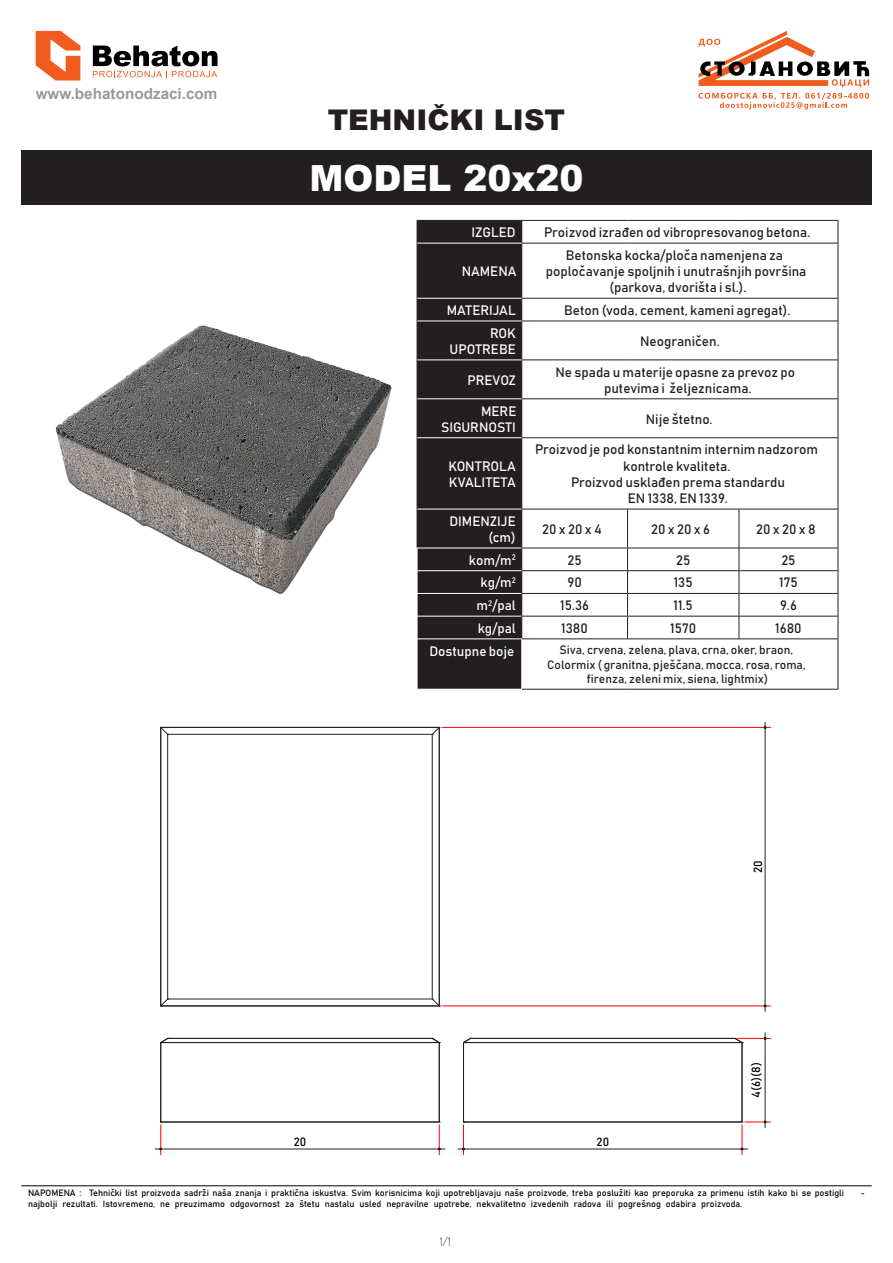
<style>
.page{position:relative;width:893px;height:1263px;background:#fff}
.page>*{position:absolute;margin:0;border:0;box-sizing:border-box;transform-origin:0 0}
.t1{font:900 36px "Arial";color:#fff}
.t2{font:900 28.5px "Arial";color:#231f20}
.t3{font:700 15.3px "Arial";color:#999}
.t4{font:13.5px/16.2px "Bahnschrift";color:#231f20;text-align:center}
.t5{font:13.5px/16.2px "Bahnschrift";color:#fff;text-align:right}
.t6{font:12px/14.4px "Bahnschrift";color:#231f20;text-align:center}
.t7{font:12px "Dosis";color:#231f20}
.t8{font:11.7px "Bahnschrift";color:#000}
.t9{font:9px/10.8px "Bahnschrift";color:#000}
.t10{font:9px "Bahnschrift";color:#231f20}
</style>
<div class="page">
<div style="left:21px;top:150px;width:851px;height:54px;background:#231f20"></div>
<img style="left:56px;top:326px;width:336px;height:268px">
<svg style="left:154px;top:723px;width:617px;height:432px"></svg>
<div style="left:418px;top:221px;width:103px;height:468px;background:#231f20"></div>
<hr style="left:521px;top:509px;width:1px;height:39px;background:#231f20">
<hr style="left:627px;top:509px;width:1px;height:39px;background:#231f20">
<hr style="left:521px;top:548px;width:106px;height:1px;background:#231f20">
<hr style="left:627px;top:548px;width:112px;height:1px;background:#231f20">
<hr style="left:739px;top:548px;width:99px;height:1px;background:#231f20">
<hr style="left:521px;top:570px;width:106px;height:1px;background:#231f20">
<hr style="left:627px;top:570px;width:112px;height:1px;background:#231f20">
<hr style="left:739px;top:570px;width:99px;height:1px;background:#231f20">
<hr style="left:521px;top:593px;width:106px;height:1px;background:#231f20">
<hr style="left:627px;top:593px;width:112px;height:1px;background:#231f20">
<hr style="left:739px;top:593px;width:99px;height:1px;background:#231f20">
<hr style="left:521px;top:616px;width:106px;height:1px;background:#231f20">
<svg style="left:521px;top:548px;width:1px;height:91px"></svg>
<hr style="left:627px;top:616px;width:112px;height:1px;background:#231f20">
<svg style="left:627px;top:548px;width:1px;height:90px"></svg>
<hr style="left:739px;top:616px;width:99px;height:1px;background:#231f20">
<hr style="left:522px;top:638px;width:105px;height:1px;background:#231f20">
<hr style="left:627px;top:638px;width:112px;height:1px;background:#231f20">
<hr style="left:739px;top:638px;width:99px;height:1px;background:#231f20">
<hr style="left:522px;top:509px;width:105px;height:1px;background:#231f20">
<hr style="left:627px;top:509px;width:112px;height:1px;background:#231f20">
<hr style="left:739px;top:509px;width:99px;height:1px;background:#231f20">
<hr style="left:739px;top:509px;width:1px;height:39px;background:#231f20">
<hr style="left:838px;top:509px;width:1px;height:39px;background:#231f20">
<svg style="left:739px;top:548px;width:1px;height:90px"></svg>
<svg style="left:838px;top:548px;width:1px;height:91px"></svg>
<svg style="left:521px;top:221px;width:1px;height:22px"></svg>
<hr style="left:521px;top:243px;width:1px;height:55px;background:#231f20">
<svg style="left:521px;top:299px;width:1px;height:22px"></svg>
<hr style="left:521px;top:321px;width:1px;height:39px;background:#231f20">
<hr style="left:521px;top:360px;width:1px;height:39px;background:#231f20">
<hr style="left:521px;top:399px;width:1px;height:38px;background:#231f20">
<hr style="left:521px;top:438px;width:1px;height:71px;background:#231f20">
<hr style="left:417px;top:220px;width:105px;height:1px;background:#231f20">
<svg style="left:417px;top:221px;width:1px;height:22px"></svg>
<hr style="left:522px;top:220px;width:105px;height:1px;background:#231f20">
<hr style="left:627px;top:220px;width:112px;height:1px;background:#231f20">
<hr style="left:739px;top:220px;width:99px;height:1px;background:#231f20">
<svg style="left:838px;top:221px;width:1px;height:22px"></svg>
<hr style="left:417px;top:243px;width:1px;height:55px;background:#231f20">
<hr style="left:522px;top:243px;width:105px;height:1px;background:#231f20">
<hr style="left:627px;top:243px;width:112px;height:1px;background:#231f20">
<hr style="left:739px;top:243px;width:99px;height:1px;background:#231f20">
<hr style="left:838px;top:243px;width:1px;height:55px;background:#231f20">
<svg style="left:417px;top:299px;width:1px;height:22px"></svg>
<hr style="left:522px;top:298px;width:105px;height:1px;background:#231f20">
<hr style="left:627px;top:298px;width:112px;height:1px;background:#231f20">
<hr style="left:739px;top:298px;width:99px;height:1px;background:#231f20">
<svg style="left:838px;top:298px;width:1px;height:23px"></svg>
<hr style="left:417px;top:321px;width:1px;height:39px;background:#231f20">
<hr style="left:522px;top:321px;width:105px;height:1px;background:#231f20">
<hr style="left:627px;top:321px;width:112px;height:1px;background:#231f20">
<hr style="left:739px;top:321px;width:99px;height:1px;background:#231f20">
<hr style="left:838px;top:321px;width:1px;height:39px;background:#231f20">
<hr style="left:417px;top:360px;width:1px;height:39px;background:#231f20">
<hr style="left:522px;top:360px;width:105px;height:1px;background:#231f20">
<hr style="left:627px;top:360px;width:112px;height:1px;background:#231f20">
<hr style="left:739px;top:360px;width:99px;height:1px;background:#231f20">
<hr style="left:838px;top:360px;width:1px;height:39px;background:#231f20">
<hr style="left:417px;top:399px;width:1px;height:39px;background:#231f20">
<hr style="left:522px;top:399px;width:105px;height:1px;background:#231f20">
<hr style="left:627px;top:399px;width:112px;height:1px;background:#231f20">
<hr style="left:739px;top:399px;width:99px;height:1px;background:#231f20">
<hr style="left:838px;top:399px;width:1px;height:38px;background:#231f20">
<hr style="left:417px;top:438px;width:1px;height:71px;background:#231f20">
<hr style="left:522px;top:437px;width:105px;height:1px;background:#231f20">
<hr style="left:627px;top:437px;width:112px;height:1px;background:#231f20">
<hr style="left:739px;top:437px;width:99px;height:1px;background:#231f20">
<hr style="left:838px;top:438px;width:1px;height:71px;background:#231f20">
<hr style="left:417px;top:509px;width:1px;height:39px;background:#231f20">
<hr style="left:838px;top:639px;width:1px;height:50px;background:#231f20">
<hr style="left:522px;top:689px;width:105px;height:1px;background:#231f20">
<hr style="left:627px;top:689px;width:112px;height:1px;background:#231f20">
<hr style="left:739px;top:689px;width:99px;height:1px;background:#231f20">
<hr style="left:417px;top:243px;width:105px;height:1px;background:#fff">
<hr style="left:417px;top:298px;width:105px;height:1px;background:#fff">
<hr style="left:417px;top:321px;width:105px;height:1px;background:#fff">
<hr style="left:417px;top:360px;width:105px;height:1px;background:#fff">
<hr style="left:417px;top:399px;width:105px;height:1px;background:#fff">
<hr style="left:417px;top:437px;width:105px;height:1px;background:#fff">
<hr style="left:417px;top:509px;width:104px;height:1px;background:#fff">
<hr style="left:417px;top:548px;width:104px;height:1px;background:#fff">
<hr style="left:417px;top:570px;width:104px;height:1px;background:#fff">
<hr style="left:417px;top:593px;width:104px;height:1px;background:#fff">
<hr style="left:417px;top:616px;width:104px;height:1px;background:#fff">
<svg style="left:417px;top:548px;width:1px;height:91px"></svg>
<hr style="left:417px;top:639px;width:105px;height:1px;background:#fff">
<svg style="left:36px;top:31px;width:44px;height:50px"></svg>
<svg style="left:93px;top:46px;width:124px;height:31px"></svg>
<svg style="left:699px;top:93px;width:170px;height:17px"></svg>
<svg style="left:699px;top:31px;width:170px;height:56px"></svg>
<hr style="left:21px;top:1185px;width:851px;height:1px;background:#000">
<p class="t3" style="left:36px;top:84px;width:183px">www.behatonodzaci.com</p>
<h2 class="t2" style="left:328px;top:99px;width:239px">TEHNIČKI LIST</h2>
<h1 class="t1" style="left:309px;top:152px;width:276px">MODEL 20x20</h1>
<p class="t5" style="left:472px;top:224px;width:46px">IZGLED</p>
<p class="t4" style="left:544px;top:224px;width:268px">Proizvod izrađen od vibropresovanog betona.</p>
<p class="t5" style="left:462px;top:263px;width:56px">NAMENA</p>
<p class="t4" style="left:546px;top:247px;width:262px">Betonska kocka/ploča namenjena za popločavanje spoljnih i unutrašnjih površina (parkova, dvorišta i sl.).</p>
<p class="t5" style="left:447px;top:302px;width:71px">MATERIJAL</p>
<p class="t4" style="left:564px;top:302px;width:228px">Beton (voda, cement, kameni agregat).</p>
<p class="t5" style="left:450px;top:325px;width:68px">ROK<br>UPOTREBE</p>
<p class="t4" style="left:640px;top:333px;width:81px">Neograničen.</p>
<p class="t5" style="left:467px;top:372px;width:50px">PREVOZ</p>
<p class="t4" style="left:555px;top:363px;width:241px">Ne spada u materije opasne za prevoz po putevima i željeznicama.</p>
<p class="t5" style="left:441px;top:402px;width:77px">MERE<br>SIGURNOSTI</p>
<p class="t4" style="left:646px;top:411px;width:68px">Nije štetno.</p>
<p class="t5" style="left:448px;top:458px;width:69px;text-align:left">KONTROLA<br>KVALITETA</p>
<p class="t4" style="left:535px;top:441px;width:285px">Proizvod je pod konstantnim internim nadzorom kontrole kvaliteta.<br>Proizvod usklađen prema standardu<br>EN 1338, EN 1339.</p>
<p class="t5" style="left:449px;top:513px;width:68px">DIMENZIJE (cm)</p>
<p class="t4" style="left:542px;top:521px;width:61px">20 x 20 x 4</p>
<p class="t4" style="left:651px;top:521px;width:60px">20 x 20 x 6</p>
<p class="t4" style="left:756px;top:521px;width:61px">20 x 20 x 8</p>
<p class="t5" style="left:469px;top:552px;width:48px">kom/m<sup>2</sup></p>
<p class="t4" style="left:567px;top:552px;width:16px">25</p>
<p class="t4" style="left:676px;top:552px;width:16px">25</p>
<p class="t4" style="left:781px;top:552px;width:16px">25</p>
<p class="t5" style="left:481px;top:574px;width:37px">kg/m<sup>2</sup></p>
<p class="t4" style="left:567px;top:574px;width:16px">90</p>
<p class="t4" style="left:674px;top:574px;width:20px">135</p>
<p class="t4" style="left:779px;top:574px;width:20px">175</p>
<p class="t5" style="left:477px;top:597px;width:41px">m<sup>2</sup>/pal</p>
<p class="t4" style="left:560px;top:597px;width:30px">15.36</p>
<p class="t4" style="left:674px;top:597px;width:21px">11.5</p>
<p class="t4" style="left:780px;top:597px;width:18px">9.6</p>
<p class="t5" style="left:478px;top:620px;width:39px">kg/pal</p>
<p class="t4" style="left:561px;top:620px;width:28px">1380</p>
<p class="t4" style="left:670px;top:620px;width:28px">1570</p>
<p class="t4" style="left:775px;top:620px;width:28px">1680</p>
<p class="t5" style="left:429px;top:642px;width:87px">Dostupne boje</p>
<p class="t6" style="left:547px;top:643px;width:260px">Siva, crvena, zelena, plava, crna, oker, braon,<br>Colormix ( granitna, pješčana, mocca, rosa, roma, firenza, zeleni mix, siena, lightmix)</p>
<p class="t8" style="left:751px;top:873px;width:14px;rotate:-90deg">20</p>
<p class="t8" style="left:294px;top:1134px;width:14px">20</p>
<p class="t8" style="left:597px;top:1134px;width:14px">20</p>
<p class="t8" style="left:748px;top:1098px;width:37px;rotate:-90deg">4(6)(8)</p>
<p class="t9" style="left:28px;top:1187px;width:817px">NAPOMENA : Tehnički list proizvoda sadrži naša znanja i praktična iskustva. Svim korisnicima koji upotrebljavaju naše proizvode, treba poslužiti kao preporuka za primenu istih kako bi se postigli najbolji rezultati. Istovremeno, ne preuzimamo odgovornost za štetu nastalu usled nepravilne upotrebe, nekvalitetno izvedenih radova ili pogrešnog odabira proizvoda.</p>
<p class="t7" style="left:440px;top:1233px;width:12px">1/1</p>
<p class="t10" style="left:861px;top:1187px;width:6px">-</p>
</div>
